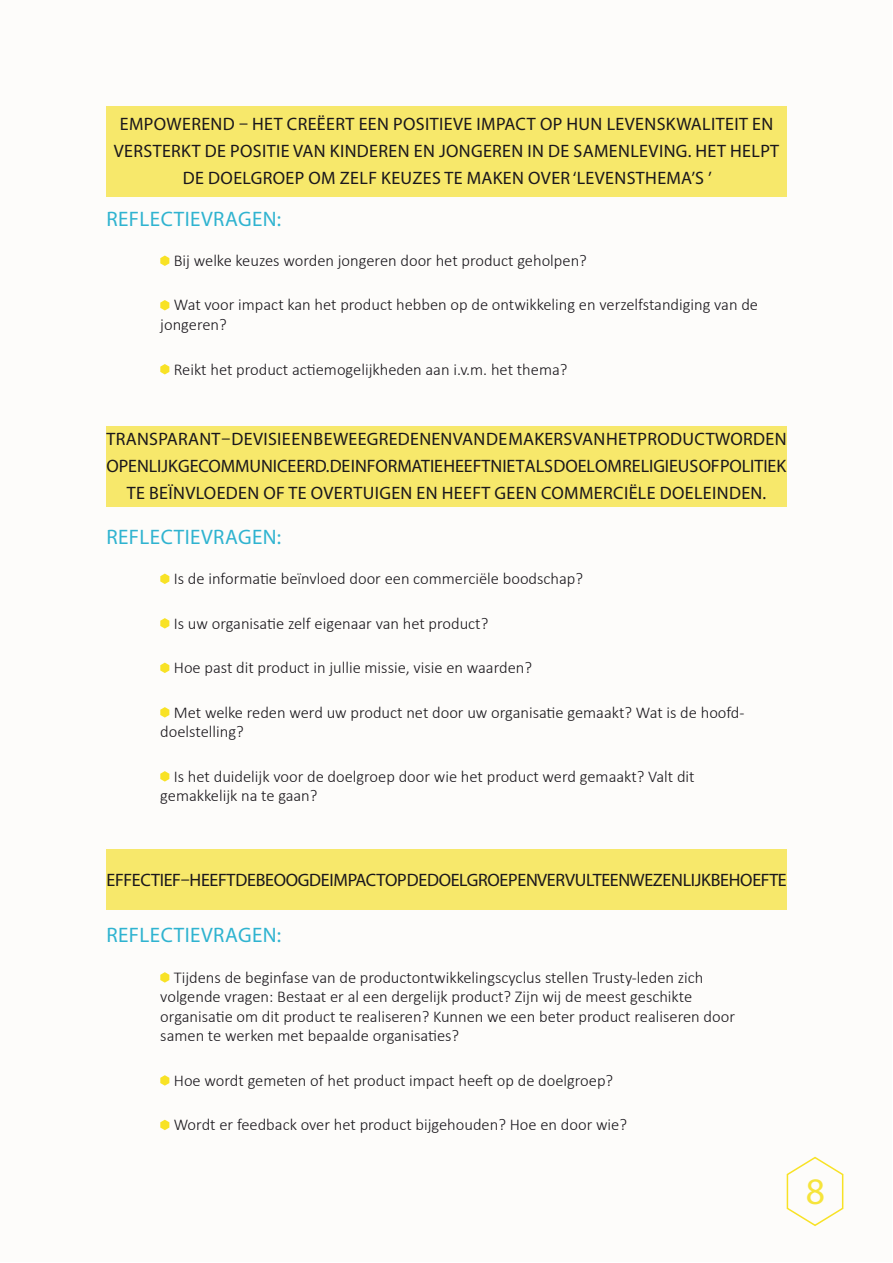
<style>
.page{position:relative;width:893px;height:1263px;background:#fff}
.page>*{position:absolute;margin:0;border:0;box-sizing:border-box;transform-origin:0 0}
.Blokje_tekst{font:37.5px "Myriad Pro";color:#f6e43b}
.TITEL_2{font:21px "Myriad Pro";letter-spacing:.02em;color:#2fb3d0}
.t1{font:18px/27px "Myriad Pro";letter-spacing:.02em;color:#1a171c;text-align:center}
.t2{font:18px "Myriad Pro";letter-spacing:-.015em;color:#1a171c}
.BODY{font:300 16.5px/19.5px "Calibri";color:#1a171c}
</style>
<div class="page">
<div style="left:1px;top:1px;width:891px;height:1261px;background:#fdfcfa"></div>
<div style="left:106px;top:106px;width:681px;height:91px;background:#f7e86b"></div>
<svg style="left:160px;top:255px;width:9px;height:11px"></svg>
<svg style="left:160px;top:300px;width:9px;height:10px"></svg>
<svg style="left:160px;top:364px;width:9px;height:10px"></svg>
<div style="left:106px;top:426px;width:681px;height:80px;background:#f7e86b"></div>
<svg style="left:160px;top:574px;width:9px;height:10px"></svg>
<svg style="left:160px;top:618px;width:9px;height:10px"></svg>
<svg style="left:160px;top:663px;width:9px;height:10px"></svg>
<svg style="left:160px;top:707px;width:9px;height:10px"></svg>
<svg style="left:160px;top:771px;width:9px;height:10px"></svg>
<div style="left:106px;top:850px;width:681px;height:60px;background:#f7e86b"></div>
<svg style="left:160px;top:972px;width:9px;height:11px"></svg>
<svg style="left:160px;top:1075px;width:9px;height:11px"></svg>
<svg style="left:160px;top:1120px;width:9px;height:10px"></svg>
<svg style="left:786px;top:1156px;width:58px;height:71px"></svg>
<p class="t1" style="left:114px;top:110px;width:667px">EMPOWEREND – HET CREËERT EEN POSITIEVE IMPACT OP HUN LEVENSKWALITEIT EN<br>VERSTERKT DE POSITIE VAN KINDEREN EN JONGEREN IN DE SAMENLEVING. HET HELPT<br>DE DOELGROEP OM ZELF KEUZES TE MAKEN OVER ‘LEVENSTHEMA’S ’</p>
<p class="TITEL_2" style="left:107px;top:206px;width:176px">REFLECTIEVRAGEN:</p>
<p class="BODY" style="left:174px;top:251px;width:415px">Bij welke keuzes worden jongeren door het product geholpen?</p>
<p class="BODY" style="left:160px;top:295px;width:599px;text-indent:14px">Wat voor impact kan het product hebben op de ontwikkeling en verzelfstandiging van de jongeren?</p>
<p class="BODY" style="left:174px;top:359px;width:395px">Reikt het product actiemogelijkheden aan i.v.m. het thema?</p>
<p class="t1" style="left:106px;top:425px;width:681px">TRANSPARANT – DE VISIE EN BEWEEGREDENEN VAN DE MAKERS VAN HET PRODUCT WORDEN<br>OPENLIJK GECOMMUNICEERD. DE INFORMATIE HEEFT NIET ALS DOEL OM RELIGIEUS OF POLITIEK<br>TE BEÏNVLOEDEN OF TE OVERTUIGEN EN HEEFT GEEN COMMERCIËLE DOELEINDEN.</p>
<p class="TITEL_2" style="left:107px;top:524px;width:176px">REFLECTIEVRAGEN:</p>
<p class="BODY" style="left:174px;top:569px;width:411px">Is de informatie beïnvloed door een commerciële boodschap?</p>
<p class="BODY" style="left:174px;top:613px;width:316px">Is uw organisatie zelf eigenaar van het product?</p>
<p class="BODY" style="left:174px;top:658px;width:360px">Hoe past dit product in jullie missie, visie en waarden?</p>
<p class="BODY" style="left:160px;top:702px;width:586px;text-indent:14px">Met welke reden werd uw product net door uw organisatie gemaakt? Wat is de hoofd&shy;doelstelling?</p>
<p class="BODY" style="left:160px;top:766px;width:536px;text-indent:14px">Is het duidelijk voor de doelgroep door wie het product werd gemaakt? Valt dit gemakkelijk na te gaan?</p>
<p class="t2" style="left:106px;top:869px;width:682px">EFFECTIEF – HEEFT DE BEOOGDE IMPACT OP DE DOELGROEP EN VERVULT EEN WEZENLIJK BEHOEFTE</p>
<p class="TITEL_2" style="left:107px;top:922px;width:176px">REFLECTIEVRAGEN:</p>
<p class="BODY" style="left:160px;top:967px;width:576px;text-indent:14px">Tijdens de beginfase van de productontwikkelingscyclus stellen Trusty-leden zich volgende vragen: Bestaat er al een dergelijk product? Zijn wij de meest geschikte organisatie om dit product te realiseren? Kunnen we een beter product realiseren door samen te werken met bepaalde organisaties?</p>
<p class="BODY" style="left:174px;top:1070px;width:441px">Hoe wordt gemeten of het product impact heeft op de doelgroep?</p>
<p class="BODY" style="left:174px;top:1115px;width:455px">Wordt er feedback over het product bijgehouden? Hoe en door wie?</p>
<p class="Blokje_tekst" style="left:806px;top:1168px;width:21px">8</p>
</div>
